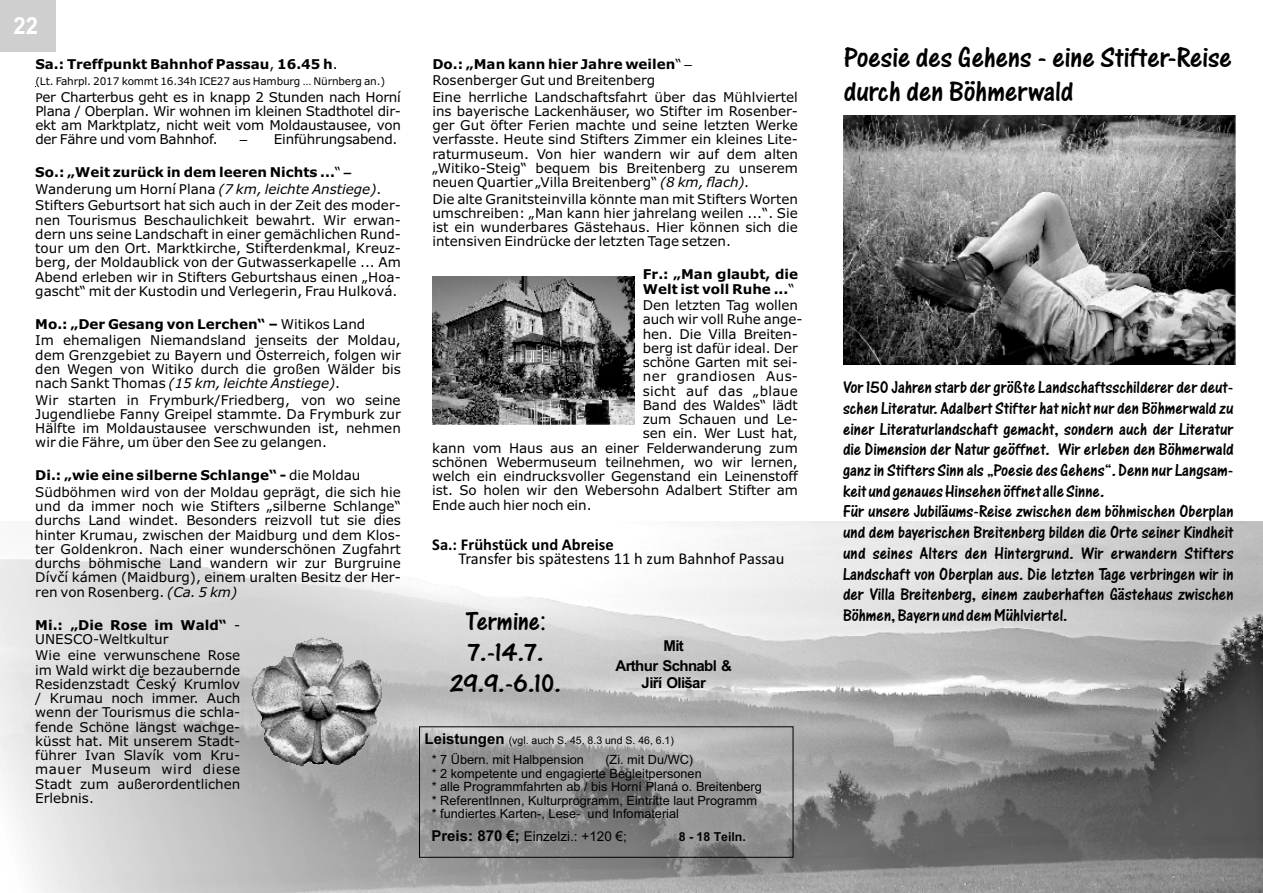
<style>
.page{position:relative;width:1263px;height:893px;background:#fff}
.page>*{position:absolute;margin:0;border:0;box-sizing:border-box;transform-origin:0 0}
.t1{font:30px/34.5px "One Stroke Script LT";color:#000}
.t2{font:27px/31px "One Stroke Script Let Plain";color:#000;text-align:center}
.t3{font:700 23.55px "Arial";color:#fefefe;scale:.94 1}
.t4{font:18px/20.7px "One Stroke Script LT";color:#000}
.t5{font:16.5px "Calibri";color:#000}
.t6{font:700 16.5px "Calibri";color:#000}
.t7{font:700 15px/19.6px "Arial";letter-spacing:-.04em;color:#000;text-align:center}
.t8{font:13.5px/14.2px "Verdana";color:#000;text-align:justify}
.t9{font:700 13.5px/14.2px "Verdana";color:#000}
.t10{font:13.5px "Arial";color:#000}
.t11{font:13.5px "Verdana";letter-spacing:-.02em;color:#000}
.t12{font:13.5px "Verdana";letter-spacing:.035em;color:#000}
.t13{font:13.5px "Verdana";letter-spacing:.025em;color:#000}
.t14{font:12.75px/14.2px "Arial";color:#000}
.t15{font:700 12.3px "Arial";color:#000}
.t16{font:10.5px "Verdana";letter-spacing:-.015em;color:#000}
.t17{font:10.5px "Arial";color:#000}
.t18{font:3px "Arial";color:#000}
.s1{font-weight:400}
.s2{font-size:12px}
.s3{font-family:"Arial"}
.s4{font-weight:700}
.s5{font-family:"Arial";font-weight:700}
.s6{font-style:italic}
.s7{font-family:"Ebrima"}
.s8{font-weight:700;font-size:15px}
</style>
<div class="page">
<img style="left:0;top:522px;width:1263px;height:371px">
<img style="left:433px;top:277px;width:201px;height:148px">
<img style="left:843px;top:115px;width:392px;height:249px">
<img style="left:249px;top:635px;width:137px;height:136px">
<div style="left:419px;top:726px;width:374px;height:132px;border:1px solid #000"></div>
<div style="left:0;top:0;width:55px;height:51px;background:#cfcfcf"></div>
<h3 class="t3" style="left:13px;top:17px;width:28px">22</h3>
<p class="t9" style="left:35px;top:58px;width:304px">Sa.: Treffpunkt Bahnhof Passau<span class="s1">,</span> 16.45 h<span class="s1">.</span></p>
<p class="t16" style="left:35px;top:77px;width:351px">(Lt. Fahrpl. 2017 kommt 16.34h ICE27 aus Hamburg … Nürnberg an.)</p>
<p class="t8" style="left:35px;top:91px;width:367px"><span class="s2">P</span>er Charterbus geht es in knapp 2 Stunden nach Horní Plana / Oberplan. Wir wohnen im kleinen Stadthotel dir&shy;ekt am Marktplatz, nicht weit vom Moldaustausee, von der Fähre und vom Bahnhof.</p>
<p class="t11" style="left:240px;top:134px;width:159px"><span class="s3">–</span> Einführungsabend.</p>
<p class="t8" style="left:35px;top:165px;width:367px;line-height:16.5px;text-align:left"><span class="s4">So.: „Weit zurück in dem leeren Nichts ...</span>“ <span class="s5">–<br></span>Wanderung um Horní Plana <span class="s6">(7 km, leichte Anstiege)</span>.<br>Stifters Geburtsort hat sich auch in der Zeit des moder-</p>
<p class="t8" style="left:35px;top:214px;width:367px">nen Tourismus Beschaulichkeit bewahrt. Wir erwan&shy;dern uns seine Landschaft in einer gemächlichen Rund&shy;tour um den Ort. Marktkirche, Stifterdenkmal, Kreuz&shy;berg, der Moldaublick von der Gutwasserkapelle ... Am Abend erleben wir in Stifters Geburtshaus einen „Hoa&shy;gascht“ mit der Kustodin und Verlegerin, Frau Hulková.</p>
<p class="t8" style="left:35px;top:317px;width:367px;line-height:16.5px"><span class="s4">Mo.: „Der Gesang von Lerchen“ –</span> Witikos Land<br>Im ehemaligen Niemandsland jenseits der Moldau,</p>
<p class="t8" style="left:35px;top:349px;width:367px">dem Grenzgebiet zu Bayern und Österreich, folgen wir den Wegen von Witiko durch die großen Wälder bis nach Sankt Thomas <span class="s6">(15 km, leichte Anstiege)</span>.</p>
<p class="t8" style="left:35px;top:394px;width:367px">Wir starten in Frymburk/Friedberg, von wo seine Jugendliebe Fanny Greipel stammte. Da Frymburk zur Hälfte im Moldaustausee verschwunden ist, nehmen wir die Fähre, um über den See zu gelangen.</p>
<p class="t8" style="left:35px;top:468px;width:367px;line-height:16.5px"><span class="s4">Di.: „wie eine silberne Schlange“ -</span> die Moldau<br>Südböhmen wird von der Moldau geprägt, die sich hie</p>
<p class="t8" style="left:35px;top:500px;width:367px">und da immer noch wie Stifters „silberne Schlange“ durchs Land windet. Besonders reizvoll tut sie dies hinter Krumau, zwischen der Maidburg und dem Klos&shy;ter Goldenkron. Nach einer wunderschönen Zugfahrt durchs böhmische Land wandern wir zur Burgruine Dívčí kámen (Maidburg), einem uralten Besitz der Her&shy;ren von Rosenberg. <span class="s6">(Ca. 5 km)</span></p>
<p class="t9" style="left:35px;top:619px;width:206px">Mi.: „Die Rose im Wald“ <span class="s1">-<br>UNESCO-Weltkultur</span></p>
<p class="t8" style="left:35px;top:650px;width:207px">Wie eine verwunschene Rose im Wald wirkt die bezaubernde Residenzstadt Český Krumlov / Krumau noch immer. Auch wenn der Tourismus die schla&shy;fende Schöne längst wachge&shy;küsst hat. Mit unserem Stadt&shy;führer Ivan Slavík vom Kru&shy;mauer Museum wird diese Stadt zum außerordentlichen Erlebnis.</p>
<p class="t8" style="left:432px;top:57px;width:367px;line-height:16.5px;text-align:left"><span class="s4">Do.: „Man kann hier Jahre weilen</span>“ <span class="s3">–<br></span>Rosenberger Gut und Breitenberg<br>Eine herrliche Landschaftsfahrt über das Mühlviertel</p>
<p class="t8" style="left:432px;top:105px;width:367px">ins bayerische Lackenhäuser, wo Stifter im Rosenber&shy;ger Gut öfter Ferien machte und seine letzten Werke verfasste. Heute sind Stifters Zimmer ein kleines Lite&shy;raturmuseum. Von hier wandern wir auf dem alten „Witiko-Steig“ bequem bis Breitenberg zu unserem neuen Quartier „Villa Breitenberg“ <span class="s6">(8 km, flach).</span></p>
<p class="t8" style="left:432px;top:193px;width:367px">Die alte Granitsteinvilla könnte man mit Stifters Worten umschreiben: „Man kann hier jahrelang weilen ...“. Sie ist ein wunderbares Gästehaus. Hier können sich die intensiven Eindrücke der letzten Tage setzen.</p>
<p class="t9" style="left:643px;top:268px;width:157px">Fr.: „Man glaubt, die<br>Welt ist voll Ruhe ...<span class="s1">“</span></p>
<p class="t8" style="left:643px;top:299px;width:157px">Den letzten Tag wollen</p>
<p class="t8" style="left:643px;top:313px;width:161px">auch wir voll Ruhe ange-</p>
<p class="t8" style="left:643px;top:328px;width:157px">hen. Die Villa Breiten-</p>
<p class="t8" style="left:643px;top:342px;width:157px">berg ist dafür ideal. Der</p>
<p class="t8" style="left:643px;top:356px;width:157px">schöne Garten mit sei-</p>
<p class="t12" style="left:643px;top:371px;width:157px">ner grandiosen Aus-</p>
<p class="t13" style="left:643px;top:385px;width:157px">sicht auf das „blaue</p>
<p class="t8" style="left:643px;top:399px;width:157px">Band des Waldes“ lädt</p>
<p class="t8" style="left:643px;top:413px;width:157px">zum Schauen und Le-</p>
<p class="t8" style="left:643px;top:427px;width:157px">sen ein. Wer Lust hat,</p>
<p class="t8" style="left:432px;top:442px;width:367px">kann vom Haus aus an einer Felderwanderung zum</p>
<p class="t8" style="left:432px;top:456px;width:367px">schönen Webermuseum teilnehmen, wo wir lernen,</p>
<p class="t8" style="left:432px;top:470px;width:367px">welch ein eindrucksvoller Gegenstand ein Leinenstoff</p>
<p class="t8" style="left:432px;top:484px;width:367px">ist. So holen wir den Webersohn Adalbert Stifter am</p>
<p class="t8" style="left:432px;top:499px;width:161px">Ende auch hier noch ein.</p>
<p class="t6" style="left:432px;top:538px;width:183px">Sa.: Frühstück und Abreise</p>
<p class="t5" style="left:458px;top:552px;width:328px">Transfer bis spätestens 11 h zum Bahnhof Passau</p>
<h2 class="t2" style="left:450px;top:613px;width:112px">Termine<span class="s7">:<br></span>7.-14.7.<br>29.9.-6.10.</h2>
<p class="t7" style="left:615px;top:638px;width:118px">Mit<br>Arthur Schnabl &amp;</p>
<p class="t7" style="left:642px;top:674px;width:66px">Jiří Olišar</p>
<p class="t17" style="left:425px;top:736px;width:251px"><span class="s8">Leistungen</span> (vgl. auch S. 45, 8.3 und S. 46, 6.1)</p>
<p class="t14" style="left:432px;top:753px;width:154px">* 7 Übern. mit Halbpension</p>
<p class="t14" style="left:432px;top:753px;width:272px;text-indent:174px">(Zi. mit Du/WC)<br>* 2 kompetente und engagierte Begleitpersonen</p>
<p class="t14" style="left:432px;top:780px;width:332px">* alle Programmfahrten ab / bis Horní Planá o. Breitenberg * ReferentInnen, Kulturprogramm, Eintritte laut Programm</p>
<p class="t14" style="left:432px;top:807px;width:249px">* fundiertes Karten-, Lese- und Infomaterial</p>
<p class="t18" style="left:425px;top:821px;width:2px">-</p>
<p class="t10" style="left:431px;top:831px;width:197px"><span class="s8">Preis: 870 €;</span> Einzelzi.: +120 €;</p>
<p class="t15" style="left:679px;top:832px;width:69px">8 - 18 Teiln.</p>
<h1 class="t1" style="left:844px;top:42px;width:389px">Poesie des Gehens - eine Stifter-Reise durch den Böhmerwald</h1>
<p class="t4" style="left:843px;top:378px;width:392px">Vor 150 Jahren starb der größte Landschaftsschilderer der deut&shy;schen Literatur. Adalbert Stifter hat nicht nur den Böhmerwald zu einer Literaturlandschaft gemacht, sondern auch der Literatur die Dimension der Natur geöffnet. Wir erleben den Böhmerwald ganz in Stifters Sinn als „Poesie des Gehens“. Denn nur Langsam&shy;keit und genaues Hinsehen öffnet alle Sinne.<br>Für unsere Jubiläums-Reise zwischen dem böhmischen Oberplan und dem bayerischen Breitenberg bilden die Orte seiner Kindheit und seines Alters den Hintergrund. Wir erwandern Stifters Landschaft von Oberplan aus. Die letzten Tage verbringen wir in der Villa Breitenberg, einem zauberhaften Gästehaus zwischen Böhmen, Bayern und dem Mühlviertel.</p>
</div>
